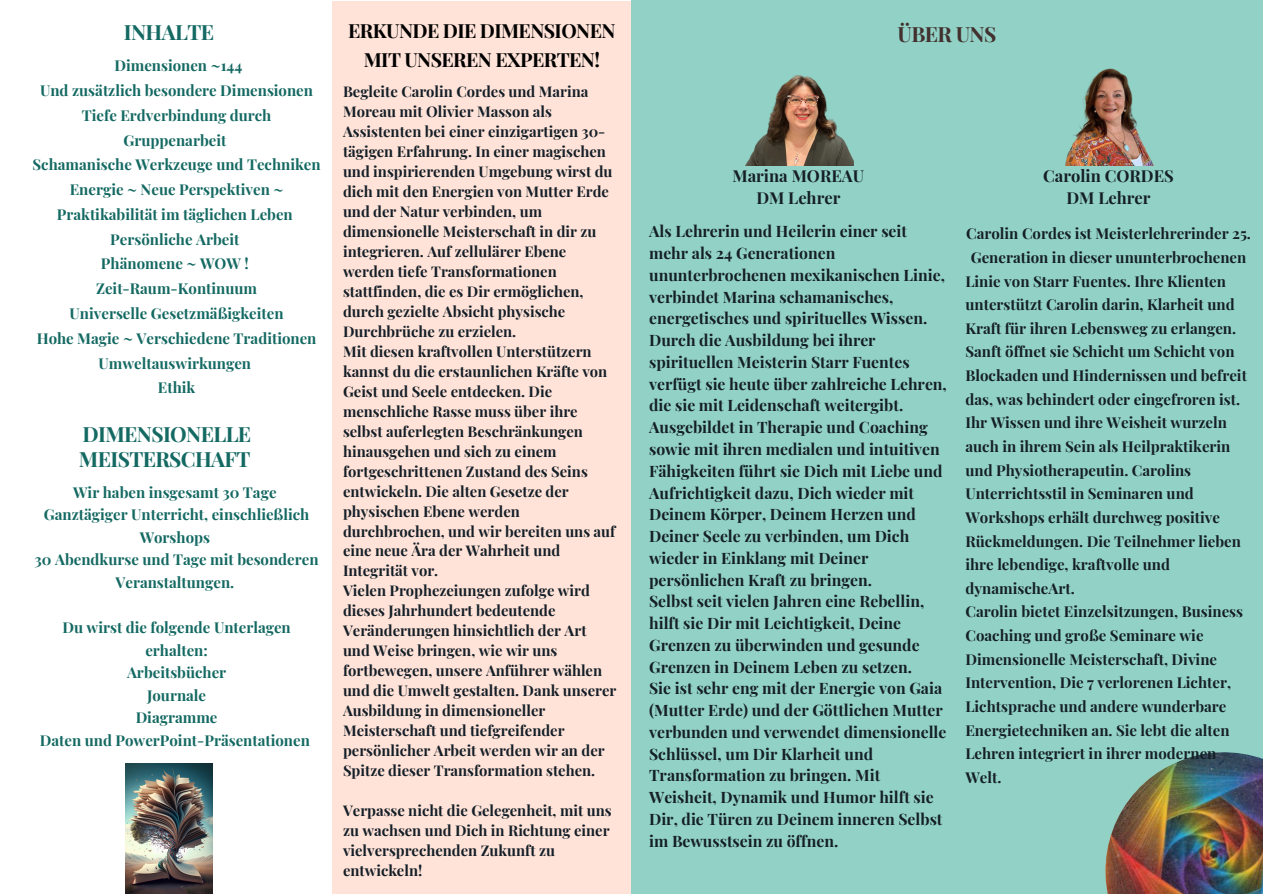
<style>
.page{position:relative;width:1263px;height:894px;background:#fff}
.page>*{position:absolute;margin:0;border:0;box-sizing:border-box;transform-origin:0 0}
.t1{font:700 21px "Playfair Display";letter-spacing:-.03em;color:#146962}
.t2{font:700 21px "Playfair Display";letter-spacing:-.03em;color:#42312f}
.t3{font:700 19.5px/29.2px "Playfair Display";letter-spacing:-.03em;color:#000;text-align:center}
.t4{font:700 16.5px "Playfair Display";color:#151f28}
.t5{font:700 15.75px/21.8px "Playfair Display";color:#151f28}
.t6{font:700 15px/23.5px "Playfair Display";color:#151f28}
.t7{font:700 15px/22.5px "Playfair Display";color:#146962;text-align:center}
.t8{font:700 14.7px/20px "Playfair Display";color:#151f28}
</style>
<div class="page">
<div style="left:332px;top:2px;width:299px;height:891px;background:#ffe3d8"></div>
<div style="left:631px;top:0;width:631px;height:893px;background:#92d2c6"></div>
<img style="left:1065px;top:68px;width:89px;height:97px">
<img style="left:745px;top:75px;width:108px;height:91px">
<img style="left:1105px;top:713px;width:158px;height:180px">
<img style="left:126px;top:763px;width:86px;height:130px">
<p class="t1" style="left:124px;top:17px;width:92px">INHALTE</p>
<p class="t2" style="left:897px;top:19px;width:100px">ÜBER UNS</p>
<p class="t3" style="left:348px;top:15px;width:269px">ERKUNDE DIE DIMENSIONEN<br>MIT UNSEREN EXPERTEN!</p>
<p class="t7" style="left:114px;top:54px;width:129px">Dimensionen ~144</p>
<p class="t7" style="left:40px;top:79px;width:274px">Und zusätzlich besondere Dimensionen</p>
<p class="t7" style="left:82px;top:102px;width:191px;line-height:24.8px">Tiefe Erdverbindung durch<br>Gruppenarbeit</p>
<p class="t7" style="left:33px;top:153px;width:290px">Schamanische Werkzeuge und Techniken</p>
<p class="t7" style="left:57px;top:176px;width:237px;line-height:24.8px">Energie ~ Neue Perspektiven ~<br>Praktikabilität im täglichen Leben</p>
<p class="t7" style="left:110px;top:227px;width:131px">Persönliche Arbeit</p>
<p class="t7" style="left:101px;top:252px;width:149px">Phänomene ~ WOW !</p>
<p class="t7" style="left:96px;top:277px;width:163px">Zeit-Raum-Kontinuum</p>
<p class="t7" style="left:70px;top:301px;width:215px">Universelle Gesetzmäßigkeiten</p>
<p class="t7" style="left:37px;top:326px;width:281px">Hohe Magie ~ Verschiedene Traditionen</p>
<p class="t7" style="left:99px;top:351px;width:154px">Umweltauswirkungen</p>
<p class="t7" style="left:158px;top:375px;width:39px">Ethik</p>
<p class="t8" style="left:343px;top:81px;width:271px">Begleite Carolin Cordes und Marina Moreau mit Olivier Masson als Assistenten bei einer einzigartigen 30- tägigen Erfahrung. In einer magischen und inspirierenden Umgebung wirst du dich mit den Energien von Mutter Erde und der Natur verbinden, um dimensionelle Meisterschaft in dir zu integrieren. Auf zellulärer Ebene werden tiefe Transformationen stattfinden, die es Dir ermöglichen, durch gezielte Absicht physische Durchbrüche zu erzielen.</p>
<p class="t8" style="left:343px;top:340px;width:274px">Mit diesen kraftvollen Unterstützern kannst du die erstaunlichen Kräfte von<br>Geist und Seele entdecken. Die menschliche Rasse muss über ihre selbst auferlegten Beschränkungen hinausgehen und sich zu einem fortgeschrittenen Zustand des Seins entwickeln. Die alten Gesetze der physischen Ebene werden durchbrochen, und wir bereiten uns auf eine neue Ära der Wahrheit und<br>Integrität vor.</p>
<p class="t8" style="left:343px;top:580px;width:275px">Vielen Prophezeiungen zufolge wird dieses Jahrhundert bedeutende Veränderungen hinsichtlich der Art und Weise bringen, wie wir uns fortbewegen, unsere Anführer wählen und die Umwelt gestalten. Dank unserer Ausbildung in dimensioneller Meisterschaft und tiefgreifender persönlicher Arbeit werden wir an der Spitze dieser Transformation stehen.</p>
<p class="t8" style="left:343px;top:799px;width:270px">Verpasse nicht die Gelegenheit, mit uns zu wachsen und Dich in Richtung einer vielversprechenden Zukunft zu entwickeln!</p>
<p class="t4" style="left:1043px;top:164px;width:132px">Carolin CORDES</p>
<p class="t4" style="left:1066px;top:186px;width:86px">DM Lehrer</p>
<p class="t6" style="left:966px;top:221px;width:286px;text-align:center">Carolin Cordes ist Meisterlehrerinder 25.<br>Generation in dieser ununterbrochenen</p>
<p class="t6" style="left:965px;top:268px;width:271px">Linie von Starr Fuentes. Ihre Klienten unterstützt Carolin darin, Klarheit und</p>
<p class="t6" style="left:965px;top:316px;width:272px">Kraft für ihren Lebensweg zu erlangen.</p>
<p class="t6" style="left:965px;top:339px;width:283px">Sanft öffnet sie Schicht um Schicht von<br>Blockaden und Hindernissen und befreit</p>
<p class="t6" style="left:965px;top:386px;width:276px">das, was behindert oder eingefroren ist.<br>Ihr Wissen und ihre Weisheit wurzeln</p>
<p class="t6" style="left:965px;top:434px;width:267px">auch in ihrem Sein als Heilpraktikerin und Physiotherapeutin. Carolins</p>
<p class="t6" style="left:965px;top:481px;width:256px">Unterrichtsstil in Seminaren und<br>Workshops erhält durchweg positive</p>
<p class="t6" style="left:965px;top:528px;width:277px">Rückmeldungen. Die Teilnehmer lieben ihre lebendige, kraftvolle und dynamischeArt.</p>
<p class="t6" style="left:965px;top:599px;width:279px">Carolin bietet Einzelsitzungen, Business<br>Coaching und große Seminare wie</p>
<p class="t6" style="left:965px;top:646px;width:267px">Dimensionelle Meisterschaft, Divine<br>Intervention, Die 7 verlorenen Lichter,</p>
<p class="t6" style="left:965px;top:693px;width:266px">Lichtsprache und andere wunderbare<br>Energietechniken an. Sie lebt die alten<br>Lehren integriert in ihrer modernen<br>Welt.</p>
<p class="t4" style="left:732px;top:164px;width:133px">Marina MOREAU</p>
<p class="t4" style="left:756px;top:186px;width:86px">DM Lehrer</p>
<p class="t5" style="left:649px;top:220px;width:297px">Als Lehrerin und Heilerin einer seit mehr als 24 Generationen ununterbrochenen mexikanischen Linie, verbindet Marina schamanisches, energetisches und spirituelles Wissen.</p>
<p class="t5" style="left:649px;top:328px;width:299px">Durch die Ausbildung bei ihrer spirituellen Meisterin Starr Fuentes verfügt sie heute über zahlreiche Lehren, die sie mit Leidenschaft weitergibt.</p>
<p class="t5" style="left:649px;top:415px;width:295px">Ausgebildet in Therapie und Coaching sowie mit ihren medialen und intuitiven Fähigkeiten führt sie Dich mit Liebe und Aufrichtigkeit dazu, Dich wieder mit Deinem Körper, Deinem Herzen und Deiner Seele zu verbinden, um Dich wieder in Einklang mit Deiner persönlichen Kraft zu bringen.</p>
<p class="t5" style="left:649px;top:589px;width:277px">Selbst seit vielen Jahren eine Rebellin, hilft sie Dir mit Leichtigkeit, Deine Grenzen zu überwinden und gesunde Grenzen in Deinem Leben zu setzen.</p>
<p class="t5" style="left:649px;top:676px;width:299px">Sie ist sehr eng mit der Energie von Gaia (Mutter Erde) und der Göttlichen Mutter verbunden und verwendet dimensionelle Schlüssel, um Dir Klarheit und Transformation zu bringen. Mit Weisheit, Dynamik und Humor hilft sie Dir, die Türen zu Deinem inneren Selbst im Bewusstsein zu öffnen.</p>
<p class="t1" style="left:82px;top:419px;width:170px">DIMENSIONELLE</p>
<p class="t1" style="left:79px;top:444px;width:173px">MEISTERSCHAFT</p>
<p class="t7" style="left:73px;top:480px;width:205px">Wir haben insgesamt 30 Tage</p>
<p class="t7" style="left:44px;top:503px;width:267px">Ganztägiger Unterricht, einschließlich<br>Worshops</p>
<p class="t7" style="left:35px;top:548px;width:285px">30 Abendkurse und Tage mit besonderen<br>Veranstaltungen.</p>
<p class="t7" style="left:62px;top:615px;width:230px">Du wirst die folgende Unterlagen erhalten:</p>
<p class="t7" style="left:127px;top:660px;width:101px">Arbeitsbücher</p>
<p class="t7" style="left:147px;top:682px;width:61px">Journale</p>
<p class="t7" style="left:136px;top:705px;width:83px">Diagramme</p>
<p class="t7" style="left:40px;top:727px;width:272px">Daten und PowerPoint-Präsentationen</p>
</div>
